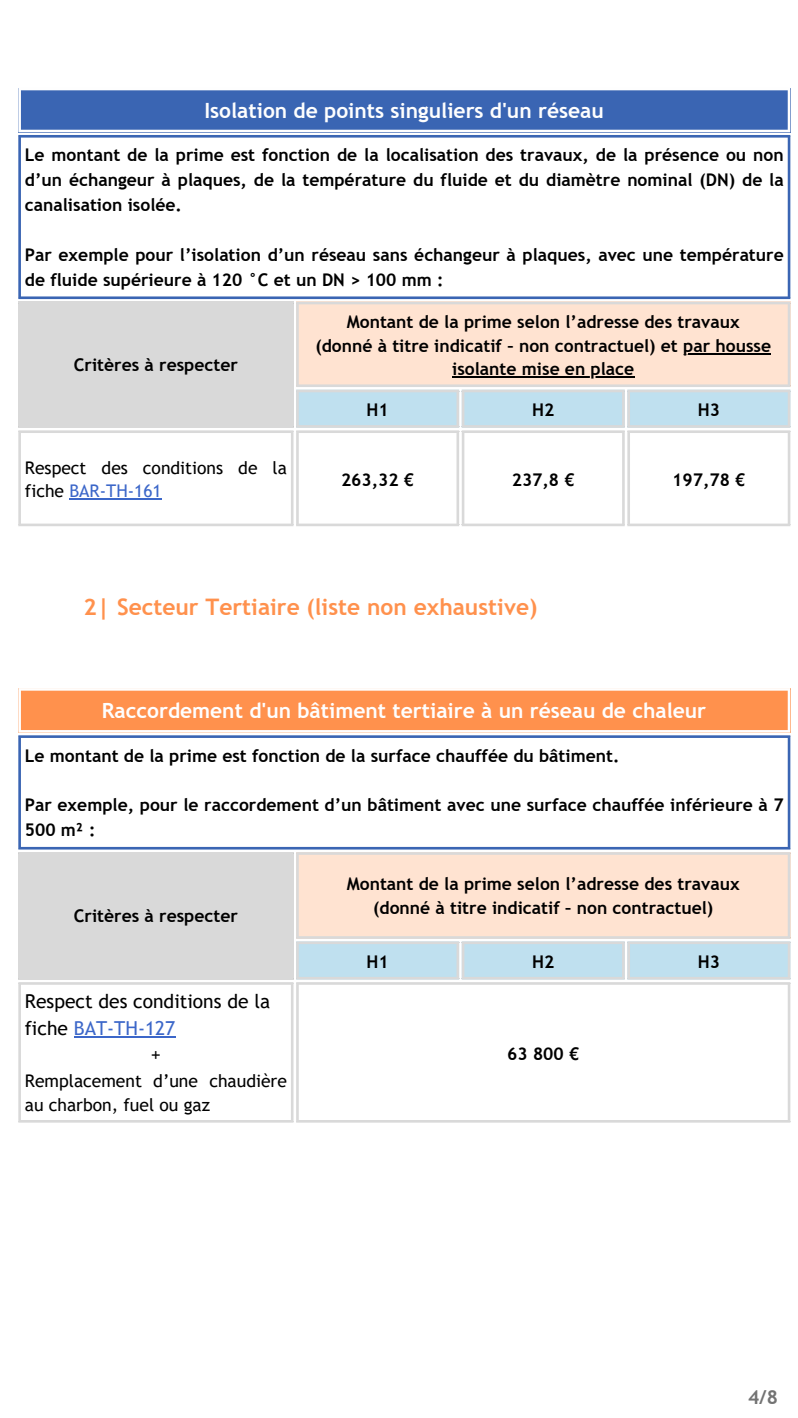
<style>
.page{position:relative;width:798px;height:1418px;background:#fff}
.page>*{position:absolute;margin:0;border:0;box-sizing:border-box;transform-origin:0 0}
.t1{font:700 22.75px "Trebuchet MS";color:#ff914d}
.t2{font:700 21px "Trebuchet MS";color:#fefefe}
.t3{font:19.25px/26.2px "Trebuchet MS";color:#000}
.t4{font:700 19.25px "Trebuchet MS";color:#737373}
.t5{font:700 17.5px/24.8px "Trebuchet MS";color:#000}
.t6{font:17.5px/23.6px "Trebuchet MS";color:#000}
.s1{color:#3c67c9}
</style>
<div class="page">
<div style="left:18px;top:88px;width:772px;height:44px;background:#3a65b3"></div>
<div style="left:18px;top:302px;width:276px;height:126px;background:#d9d9d9"></div>
<div style="left:296px;top:302px;width:494px;height:85px;background:#ffe3d1"></div>
<div style="left:299px;top:390px;width:489px;height:38px;background:#bfe0ef"></div>
<hr style="left:683px;top:353px;width:88px;height:1px;background:#000">
<hr style="left:452px;top:376px;width:182px;height:2px;background:#000">
<hr style="left:69px;top:498px;width:93px;height:2px;background:#3c67c9">
<hr style="left:18px;top:90px;width:3px;height:40px;background:#fefefe">
<hr style="left:788px;top:90px;width:2px;height:40px;background:#fefefe">
<hr style="left:18px;top:88px;width:772px;height:2px;background:#fefefe">
<hr style="left:18px;top:130px;width:772px;height:2px;background:#fefefe">
<hr style="left:18px;top:138px;width:3px;height:158px;background:#3a65b3">
<hr style="left:788px;top:138px;width:2px;height:158px;background:#3a65b3">
<hr style="left:18px;top:135px;width:772px;height:3px;background:#3a65b3">
<hr style="left:18px;top:296px;width:772px;height:3px;background:#3a65b3">
<hr style="left:296px;top:304px;width:3px;height:80px;background:#d9d9d9">
<hr style="left:788px;top:304px;width:2px;height:80px;background:#d9d9d9">
<hr style="left:296px;top:302px;width:494px;height:2px;background:#d9d9d9">
<hr style="left:296px;top:384px;width:494px;height:3px;background:#d9d9d9">
<hr style="left:296px;top:392px;width:3px;height:33px;background:#d9d9d9">
<hr style="left:457px;top:392px;width:2px;height:33px;background:#d9d9d9">
<hr style="left:296px;top:390px;width:163px;height:2px;background:#d9d9d9">
<hr style="left:296px;top:425px;width:163px;height:3px;background:#d9d9d9">
<hr style="left:462px;top:392px;width:2px;height:33px;background:#d9d9d9">
<hr style="left:622px;top:392px;width:3px;height:33px;background:#d9d9d9">
<hr style="left:462px;top:390px;width:163px;height:2px;background:#d9d9d9">
<hr style="left:462px;top:425px;width:163px;height:3px;background:#d9d9d9">
<hr style="left:627px;top:392px;width:3px;height:33px;background:#d9d9d9">
<hr style="left:788px;top:392px;width:2px;height:33px;background:#d9d9d9">
<hr style="left:627px;top:390px;width:163px;height:2px;background:#d9d9d9">
<hr style="left:627px;top:425px;width:163px;height:3px;background:#d9d9d9">
<hr style="left:18px;top:433px;width:3px;height:90px;background:#d9d9d9">
<hr style="left:291px;top:433px;width:3px;height:90px;background:#d9d9d9">
<hr style="left:18px;top:430px;width:276px;height:3px;background:#d9d9d9">
<hr style="left:18px;top:523px;width:276px;height:3px;background:#d9d9d9">
<hr style="left:296px;top:433px;width:3px;height:90px;background:#d9d9d9">
<hr style="left:457px;top:433px;width:2px;height:90px;background:#d9d9d9">
<hr style="left:296px;top:430px;width:163px;height:3px;background:#d9d9d9">
<hr style="left:296px;top:523px;width:163px;height:3px;background:#d9d9d9">
<hr style="left:462px;top:433px;width:2px;height:90px;background:#d9d9d9">
<hr style="left:622px;top:433px;width:3px;height:90px;background:#d9d9d9">
<hr style="left:462px;top:430px;width:163px;height:3px;background:#d9d9d9">
<hr style="left:462px;top:523px;width:163px;height:3px;background:#d9d9d9">
<hr style="left:627px;top:433px;width:3px;height:90px;background:#d9d9d9">
<hr style="left:788px;top:433px;width:2px;height:90px;background:#d9d9d9">
<hr style="left:627px;top:430px;width:163px;height:3px;background:#d9d9d9">
<hr style="left:627px;top:523px;width:163px;height:3px;background:#d9d9d9">
<div style="left:18px;top:688px;width:772px;height:44px;background:#ff914d"></div>
<div style="left:18px;top:852px;width:276px;height:127px;background:#d9d9d9"></div>
<div style="left:296px;top:852px;width:494px;height:87px;background:#ffe3d1"></div>
<div style="left:299px;top:941px;width:489px;height:38px;background:#bfe0ef"></div>
<hr style="left:74px;top:1036px;width:101px;height:1px;background:#3c67c9">
<hr style="left:18px;top:690px;width:3px;height:40px;background:#fefefe">
<hr style="left:788px;top:690px;width:2px;height:40px;background:#fefefe">
<hr style="left:18px;top:688px;width:772px;height:2px;background:#fefefe">
<hr style="left:18px;top:730px;width:772px;height:2px;background:#fefefe">
<hr style="left:18px;top:738px;width:3px;height:109px;background:#3a65b3">
<hr style="left:788px;top:738px;width:2px;height:109px;background:#3a65b3">
<hr style="left:18px;top:735px;width:772px;height:3px;background:#3a65b3">
<hr style="left:18px;top:847px;width:772px;height:2px;background:#3a65b3">
<hr style="left:296px;top:855px;width:3px;height:81px;background:#d9d9d9">
<hr style="left:788px;top:855px;width:2px;height:81px;background:#d9d9d9">
<hr style="left:296px;top:852px;width:494px;height:3px;background:#d9d9d9">
<hr style="left:296px;top:936px;width:494px;height:3px;background:#d9d9d9">
<hr style="left:296px;top:944px;width:3px;height:33px;background:#d9d9d9">
<hr style="left:457px;top:944px;width:2px;height:33px;background:#d9d9d9">
<hr style="left:296px;top:941px;width:163px;height:3px;background:#d9d9d9">
<hr style="left:296px;top:977px;width:163px;height:2px;background:#d9d9d9">
<hr style="left:462px;top:944px;width:2px;height:33px;background:#d9d9d9">
<hr style="left:622px;top:944px;width:3px;height:33px;background:#d9d9d9">
<hr style="left:462px;top:941px;width:163px;height:3px;background:#d9d9d9">
<hr style="left:462px;top:977px;width:163px;height:2px;background:#d9d9d9">
<hr style="left:627px;top:944px;width:3px;height:33px;background:#d9d9d9">
<hr style="left:788px;top:944px;width:2px;height:33px;background:#d9d9d9">
<hr style="left:627px;top:941px;width:163px;height:3px;background:#d9d9d9">
<hr style="left:627px;top:977px;width:163px;height:2px;background:#d9d9d9">
<hr style="left:18px;top:984px;width:3px;height:136px;background:#d9d9d9">
<hr style="left:291px;top:984px;width:3px;height:136px;background:#d9d9d9">
<hr style="left:18px;top:982px;width:276px;height:2px;background:#d9d9d9">
<hr style="left:18px;top:1120px;width:276px;height:2px;background:#d9d9d9">
<hr style="left:296px;top:984px;width:3px;height:136px;background:#d9d9d9">
<hr style="left:788px;top:984px;width:2px;height:136px;background:#d9d9d9">
<hr style="left:296px;top:982px;width:494px;height:2px;background:#d9d9d9">
<hr style="left:296px;top:1120px;width:494px;height:2px;background:#d9d9d9">
<p class="t2" style="left:204px;top:98px;width:401px">Isolation de points singuliers d'un réseau</p>
<p class="t5" style="left:25px;top:142px;width:760px;text-align:justify">Le montant de la prime est fonction de la localisation des travaux, de la présence ou non d’un échangeur à plaques, de la température du fluide et du diamètre nominal (DN) de la canalisation isolée.</p>
<p class="t5" style="left:25px;top:242px;width:760px">Par exemple pour l’isolation d’un réseau sans échangeur à plaques, avec une température de fluide supérieure à 120 °C et un DN &gt; 100 mm :</p>
<p class="t5" style="left:74px;top:352px;width:166px">Critères à respecter</p>
<p class="t5" style="left:347px;top:309px;width:395px">Montant de la prime selon l’adresse des travaux</p>
<p class="t5" style="left:315px;top:333px;width:457px">(donné à titre indicatif – non contractuel) et par housse</p>
<p class="t5" style="left:452px;top:356px;width:184px">isolante mise en place</p>
<p class="t5" style="left:367px;top:397px;width:24px">H1</p>
<p class="t5" style="left:532px;top:397px;width:24px">H2</p>
<p class="t5" style="left:698px;top:397px;width:24px">H3</p>
<p class="t6" style="left:25px;top:455px;width:264px">Respect des conditions de la fiche <span class="s1">BAR-TH-161</span></p>
<p class="t5" style="left:341px;top:467px;width:75px">263,32 €</p>
<h1 class="t5" style="left:512px;top:467px;width:64px">237,8 €</h1>
<p class="t5" style="left:672px;top:467px;width:75px">197,78 €</p>
<p class="t1" style="left:84px;top:593px;width:455px">2| Secteur Tertiaire (liste non exhaustive)</p>
<p class="t2" style="left:102px;top:698px;width:606px">Raccordement d'un bâtiment tertiaire à un réseau de chaleur</p>
<p class="t5" style="left:25px;top:743px;width:596px">Le montant de la prime est fonction de la surface chauffée du bâtiment.</p>
<p class="t5" style="left:25px;top:792px;width:760px">Par exemple, pour le raccordement d’un bâtiment avec une surface chauffée inférieure à 7<br>500 m² :</p>
<p class="t5" style="left:74px;top:903px;width:166px">Critères à respecter</p>
<p class="t3" style="left:25px;top:988px;width:247px">Respect des conditions de la fiche <span class="s1">BAT-TH-127</span></p>
<p class="t3" style="left:151px;top:1040px;width:12px">+</p>
<p class="t6" style="left:25px;top:1069px;width:264px">Remplacement d’une chaudière au charbon, fuel ou gaz</p>
<p class="t5" style="left:347px;top:871px;width:395px">Montant de la prime selon l’adresse des travaux</p>
<p class="t5" style="left:373px;top:895px;width:342px">(donné à titre indicatif – non contractuel)</p>
<p class="t5" style="left:367px;top:949px;width:24px">H1</p>
<p class="t5" style="left:532px;top:949px;width:24px">H2</p>
<p class="t5" style="left:698px;top:949px;width:24px">H3</p>
<p class="t5" style="left:507px;top:1041px;width:74px">63 800 €</p>
<p class="t4" style="left:748px;top:1386px;width:32px">4/8</p>
</div>
